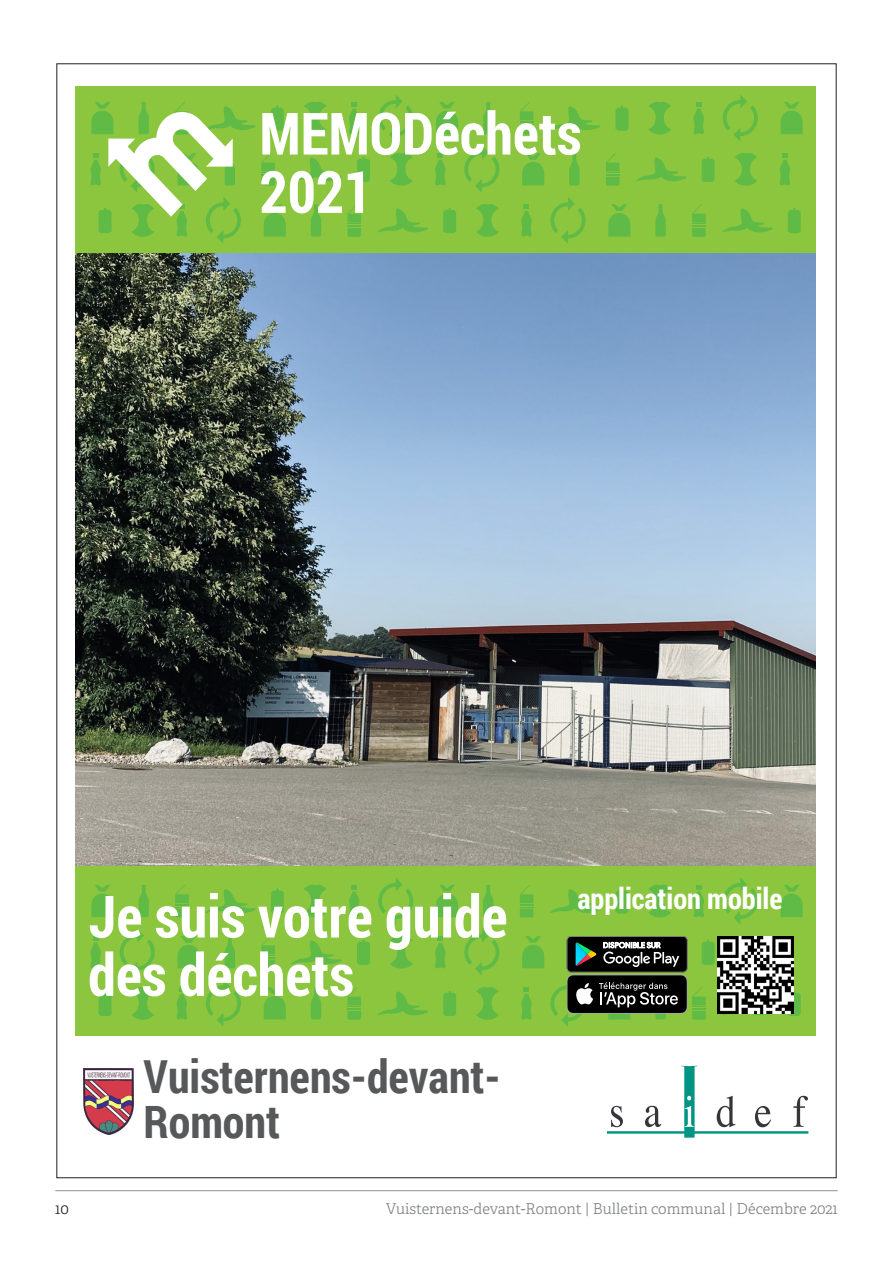
<style>
.page{position:relative;width:893px;height:1263px;background:#fff}
.page>*{position:absolute;margin:0;border:0;box-sizing:border-box;transform-origin:0 0}
.t1{font:700 58.35px/58.3px "Roboto Condensed";color:#fff}
.t2{font:700 45.6px/45.6px "Roboto Condensed";color:#57585a}
.t3{font:700 29.1px "Roboto Condensed";color:#fff}
.t4{font:300 15px "Adelle Basic";color:#808285}
.t5{font:300 15px "Adelle Basic";color:#231f20}
</style>
<div class="page">
<hr style="left:55px;top:1190px;width:783px;height:1px;background:#231f20">
<img style="left:76px;top:253px;width:740px;height:613px">
<div style="left:76px;top:86px;width:740px;height:167px;background:#8bc63e"></div>
<svg style="left:90px;top:95px;width:713px;height:147px"></svg>
<svg style="left:108px;top:111px;width:125px;height:106px"></svg>
<div style="left:76px;top:866px;width:740px;height:169px;background:#8bc63e"></div>
<svg style="left:90px;top:878px;width:713px;height:147px"></svg>
<img style="left:718px;top:936px;width:75px;height:78px">
<svg style="left:567px;top:936px;width:120px;height:78px"></svg>
<svg style="left:607px;top:1065px;width:201px;height:73px"></svg>
<img style="left:83px;top:1069px;width:51px;height:65px">
<p class="t1" style="left:259px;top:102px;width:324px">MEMODéchets<br>2021</p>
<p class="t1" style="left:88px;top:885px;width:421px">Je suis votre guide des déchets</p>
<p class="t3" style="left:578px;top:878px;width:206px">application mobile</p>
<p class="t2" style="left:144px;top:1052px;width:359px">Vuisternens-devant-<br>Romont</p>
<p class="t5" style="left:55px;top:1200px;width:15px">10</p>
<p class="t4" style="left:386px;top:1200px;width:453px">Vuisternens-devant-Romont | Bulletin communal | Décembre 2021</p>
</div>
